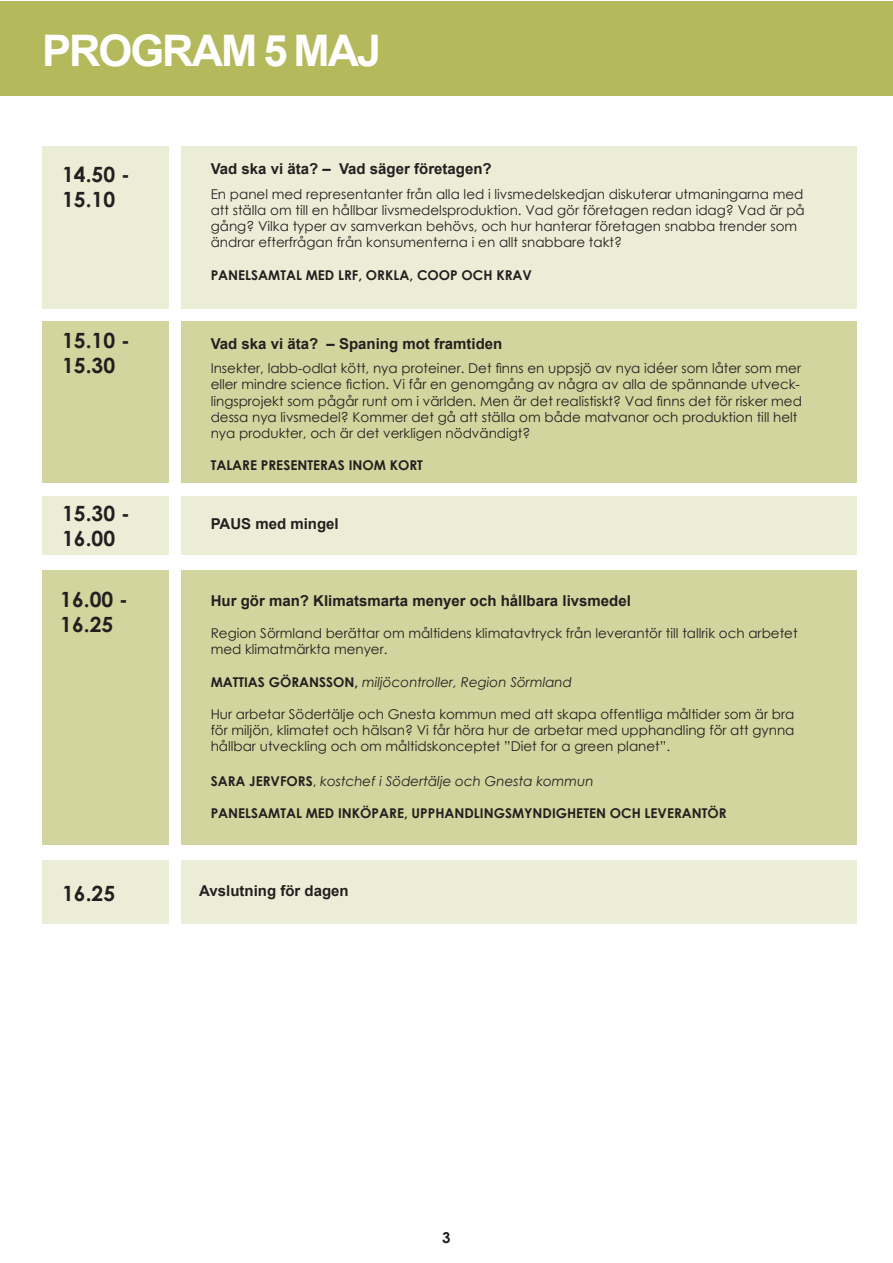
<style>
.page{position:relative;width:893px;height:1263px;background:#fff}
.page>*{position:absolute;margin:0;border:0;box-sizing:border-box;transform-origin:0 0}
.t1{font:700 43.5px "Arial";letter-spacing:-.045em;color:#fff}
.t2{font:700 21px/25.2px "Century Gothic";color:#231f20}
.t3{font:700 15px "Arial";color:#231f20}
.t4{font:700 15px "Century Gothic";color:#231f20}
.t5{font:13.5px/16.2px "Century Gothic";color:#231f20}
.t6{font:700 13.5px "Century Gothic";color:#231f20}
.t7{font:italic 13.5px "Century Gothic";color:#231f20}
.s1{font-weight:700;font-style:normal}
.s2{font-style:normal}
</style>
<div class="page">
<div style="left:181px;top:146px;width:675px;height:162px;background:#ecedd6"></div>
<div style="left:181px;top:496px;width:675px;height:58px;background:#ecedd6"></div>
<div style="left:181px;top:861px;width:675px;height:63px;background:#ecedd6"></div>
<div style="left:181px;top:321px;width:675px;height:162px;background:#d2d59d"></div>
<div style="left:181px;top:570px;width:675px;height:275px;background:#d2d59d"></div>
<div style="left:42px;top:146px;width:127px;height:162px;background:#ecedd6"></div>
<div style="left:42px;top:496px;width:127px;height:58px;background:#ecedd6"></div>
<div style="left:42px;top:861px;width:127px;height:63px;background:#ecedd6"></div>
<div style="left:42px;top:321px;width:127px;height:162px;background:#d2d59d"></div>
<div style="left:42px;top:570px;width:127px;height:275px;background:#d2d59d"></div>
<div style="left:0;top:1px;width:893px;height:95px;background:#b4ba5c"></div>
<p class="t1" style="left:42px;top:20px;width:341px">PROGRAM 5 MAJ</p>
<p class="t2" style="left:62px;top:161px;width:69px">14.50 -<br>15.10</p>
<p class="t3" style="left:211px;top:158px;width:282px">Vad ska vi äta? – Vad säger företagen?</p>
<p class="t5" style="left:211px;top:185px;width:596px">En panel med representanter från alla led i livsmedelskedjan diskuterar utmaningarna med att ställa om till en hållbar livsmedelsproduktion. Vad gör företagen redan idag? Vad är på gång? Vilka typer av samverkan behövs, och hur hanterar företagen snabba trender som ändrar efterfrågan från konsumenterna i en allt snabbare takt?</p>
<p class="t6" style="left:211px;top:264px;width:323px">PANELSAMTAL MED LRF, ORKLA, COOP OCH KRAV</p>
<p class="t2" style="left:62px;top:327px;width:69px">15.10 -<br>15.30</p>
<p class="t3" style="left:211px;top:333px;width:293px">Vad ska vi äta? – Spaning mot framtiden</p>
<p class="t5" style="left:211px;top:360px;width:593px">Insekter, labb-odlat kött, nya proteiner. Det finns en uppsjö av nya idéer som låter som mer eller mindre science fiction. Vi får en genomgång av några av alla de spännande utveck&shy;lingsprojekt som pågår runt om i världen. Men är det realistiskt? Vad finns det för risker med dessa nya livsmedel? Kommer det gå att ställa om både matvanor och produktion till helt nya produkter, och är det verkligen nödvändigt?</p>
<p class="t6" style="left:211px;top:455px;width:214px">TALARE PRESENTERAS INOM KORT</p>
<p class="t2" style="left:62px;top:500px;width:69px">15.30 -<br>16.00</p>
<p class="t3" style="left:211px;top:513px;width:130px">PAUS med mingel</p>
<p class="t2" style="left:60px;top:586px;width:69px">16.00 -<br>16.25</p>
<p class="t3" style="left:211px;top:590px;width:422px">Hur gör man? Klimatsmarta menyer och hållbara livsmedel</p>
<p class="t5" style="left:211px;top:625px;width:588px">Region Sörmland berättar om måltidens klimatavtryck från leverantör till tallrik och arbetet med klimatmärkta menyer.</p>
<p class="t7" style="left:211px;top:672px;width:363px"><span class="s1">MATTIAS GÖRANSSON,</span> miljöcontroller, Region Sörmland</p>
<p class="t5" style="left:211px;top:706px;width:585px;text-align:justify">Hur arbetar Södertälje och Gnesta kommun med att skapa offentliga måltider som är bra för miljön, klimatet och hälsan? Vi får höra hur de arbetar med upphandling för att gynna hållbar utveckling och om måltidskonceptet ”Diet for a green planet”.</p>
<p class="t7" style="left:211px;top:771px;width:385px"><span class="s1">SARA JERVFORS</span><span class="s2">,</span> kostchef i Södertälje och Gnesta kommun</p>
<p class="t6" style="left:211px;top:803px;width:517px">PANELSAMTAL MED INKÖPARE, UPPHANDLINGSMYNDIGHETEN OCH LEVERANTÖR</p>
<p class="t2" style="left:62px;top:879px;width:54px">16.25</p>
<p class="t3" style="left:199px;top:880px;width:151px">Avslutning för dagen</p>
<p class="t4" style="left:442px;top:1226px;width:10px">3</p>
</div>
